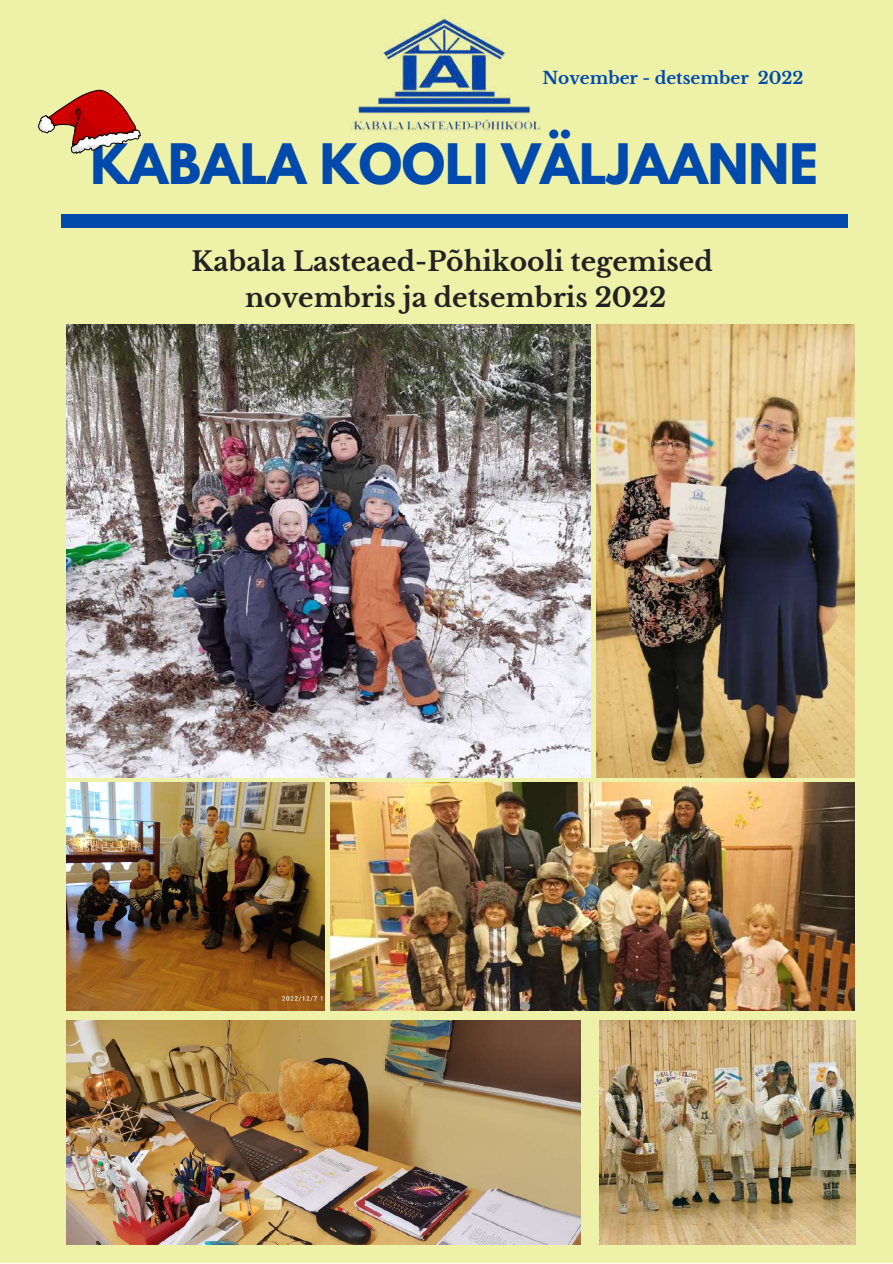
<style>
.page{position:relative;width:893px;height:1264px;background:#fff}
.page>*{position:absolute;margin:0;border:0;box-sizing:border-box;transform-origin:0 0}
.t1{font:700 49.35px "League Spartan";color:#004aad}
.t2{font:700 26.4px/36px "Libre Baskerville";color:#222;text-align:center}
.t3{font:700 16.8px "Libre Baskerville";color:#004aad}
</style>
<div class="page">
<div style="left:0;top:0;width:892px;height:1262px;background:#eef1a8"></div>
<img style="left:330px;top:782px;width:524px;height:228px">
<img style="left:66px;top:324px;width:524px;height:453px">
<img style="left:66px;top:782px;width:259px;height:228px">
<img style="left:596px;top:324px;width:258px;height:453px">
<div style="left:61px;top:215px;width:786px;height:13px;background:#004aad"></div>
<img style="left:351px;top:18px;width:190px;height:113px">
<img style="left:599px;top:1020px;width:256px;height:224px">
<img style="left:66px;top:1020px;width:514px;height:224px">
<svg style="left:38px;top:89px;width:103px;height:64px"></svg>
<p class="t3" style="left:542px;top:68px;width:262px">November - detsember 2022</p>
<h1 class="t1" style="left:90px;top:139px;width:729px">KABALA KOOLI VÄLJAANNE</h1>
<p class="t2" style="left:192px;top:243px;width:522px">Kabala Lasteaed-Põhikooli tegemised novembris ja detsembris 2022</p>
</div>
